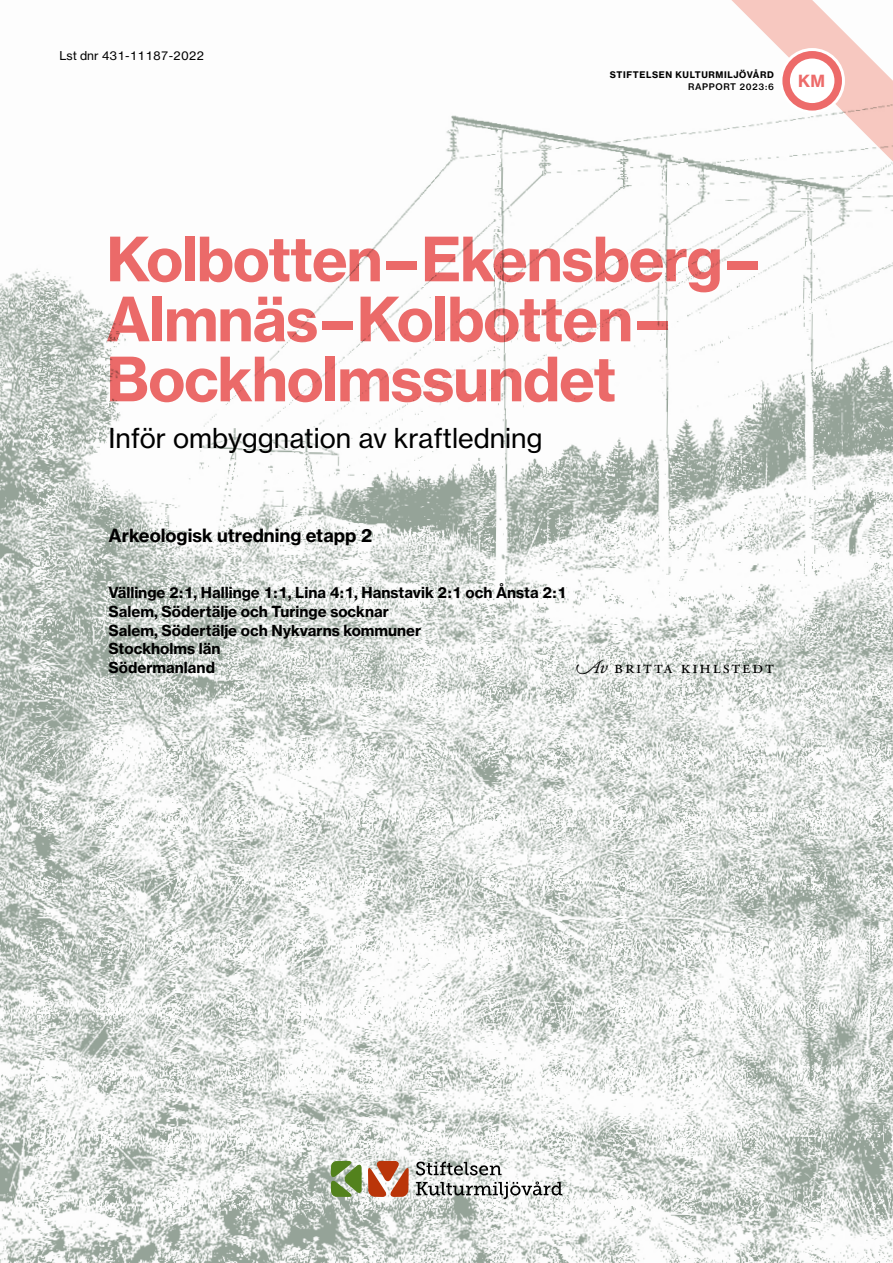
<style>
.page{position:relative;width:893px;height:1263px;background:#fff}
.page>*{position:absolute;margin:0;border:0;box-sizing:border-box;transform-origin:0 0}
.t1{font:60px/60px "N Haas Grotesk TX Pro 75 Bd";letter-spacing:-.02em;color:#ed6b6a}
.t2{font:27px "N Haas Grotesk TX Pro 55 Rg";color:#000}
.t3{font:18.75px "Adobe Garamond Pro";letter-spacing:.1em;color:#000}
.t4{font:18px "N Haas Grotesk TX Pro 75 Bd";color:#000}
.t5{font:16.5px "N Haas Grotesk TX Pro 75 Bd";color:#ed6b6a}
.t6{font:15px/18.8px "N Haas Grotesk TX Pro 75 Bd";color:#000}
.t7{font:12px "N Haas Grotesk TX Pro 55 Rg";color:#000}
.t8{font:9px "N Haas Grotesk TX Pro 75 Bd";letter-spacing:.065em;color:#000}
.t9{font:9px "N Haas Grotesk TX Pro 65 Md";letter-spacing:.065em;color:#000}
.s1{font-style:italic}
</style>
<div class="page">
<img style="left:0;top:115px;width:893px;height:1148px">
<svg style="left:331px;top:1161px;width:31px;height:36px"></svg>
<svg style="left:368px;top:1161px;width:41px;height:36px"></svg>
<svg style="left:416px;top:1181px;width:146px;height:18px"></svg>
<svg style="left:416px;top:1161px;width:86px;height:14px"></svg>
<svg style="left:689px;top:0;width:204px;height:204px"></svg>
<svg style="left:779px;top:48px;width:66px;height:66px"></svg>
<div style="left:786px;top:55px;width:52px;height:52px;background:#fff;border-radius:50%"></div>
<div style="left:782px;top:51px;width:60px;height:60px;border:8px solid #ed6b6a;border-radius:50%"></div>
<p class="t7" style="left:60px;top:49px;width:146px">Lst dnr 431-11187-2022</p>
<p class="t8" style="left:610px;top:69px;width:165px">STIFTELSEN KULTURMILJÖVÅRD</p>
<p class="t9" style="left:688px;top:81px;width:87px">RAPPORT 2023:6</p>
<p class="t5" style="left:798px;top:71px;width:29px">KM</p>
<h1 class="t1" style="left:106px;top:229px;width:652px">Kolbotten – Ekensberg –<br>Almnäs – Kolbotten –<br>Bockholmssundet</h1>
<h2 class="t2" style="left:108px;top:422px;width:436px">Inför ombyggnation av kraftledning</h2>
<p class="t4" style="left:108px;top:524px;width:265px">Arkeologisk utredning etapp 2</p>
<p class="t6" style="left:108px;top:583px;width:460px">Vällinge 2:1, Hallinge 1:1, Lina 4:1, Hanstavik 2:1 och Ånsta 2:1<br>Salem, Södertälje och Turinge socknar<br>Salem, Södertälje och Nykvarns kommuner<br>Stockholms län<br>Södermanland</p>
<p class="t3" style="left:575px;top:656px;width:200px"><span class="s1">Av</span> britta kihlstedt</p>
</div>
